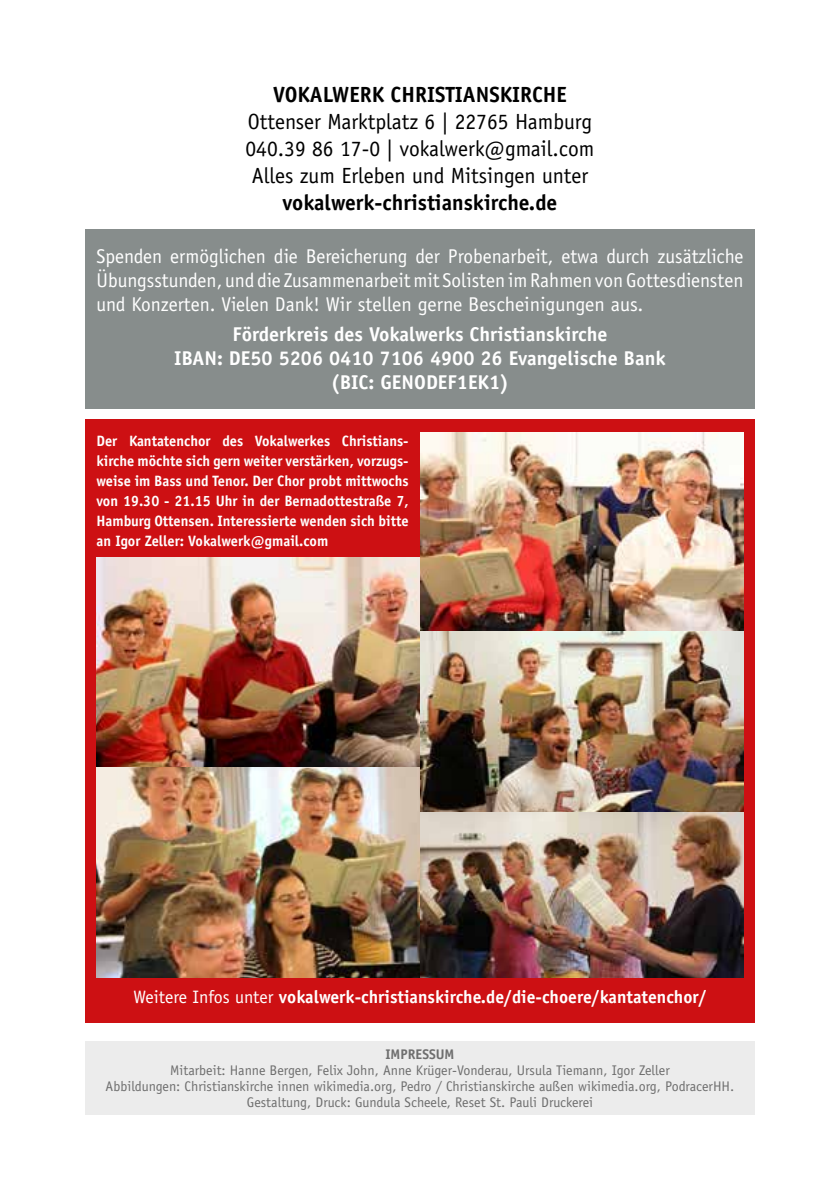
<style>
.page{position:relative;width:840px;height:1191px;background:#fff}
.page>*{position:absolute;margin:0;border:0;box-sizing:border-box;transform-origin:0 0}
.t1{font:22px/27px "Officina Sans";color:#000;text-align:justify}
.t2{font:700 22px "Officina Sans";color:#000}
.t3{font:20px/24px "Officina Sans";color:#fff;text-align:justify}
.t4{font:700 20px/24px "Officina Sans";color:#fff;text-align:center}
.t5{font:700 18px "Officina Sans";color:#fff}
.t6{font:700 15px/20px "Officina Sans";color:#fff;text-align:justify;scale:.96 1}
.t7{font:14px/16px "Officina Sans";color:#6e6e6e;text-align:center}
.t8{font:700 14px "Officina Sans";color:#6e6e6e}
.s1{font-weight:400}
</style>
<div class="page">
<div style="left:85px;top:229px;width:669px;height:179px;background:#878d8c"></div>
<div style="left:85px;top:1040px;width:669px;height:74px;background:#ececec"></div>
<div style="left:85px;top:420px;width:669px;height:602px;background:#cd1013"></div>
<img style="left:420px;top:433px;width:323px;height:544px">
<img style="left:96px;top:557px;width:324px;height:420px">
<h1 class="t2" style="left:273px;top:81px;width:295px">VOKALWERK CHRISTIANSKIRCHE</h1>
<h1 class="t1" style="left:245px;top:108px;width:350px">Ottenser Marktplatz 6 | 22765 Hamburg 040.39 86 17-0 | vokalwerk@gmail.com Alles zum Erleben und Mitsingen unter</h1>
<h1 class="t2" style="left:282px;top:189px;width:276px">vokalwerk-christianskirche.de</h1>
<h2 class="t3" style="left:96px;top:244px;width:648px">Spenden ermöglichen die Bereicherung der Probenarbeit, etwa durch zusätzliche Übungsstunden, und die Zusammenarbeit mit Solisten im Rahmen von Gottesdiensten und Konzerten. Vielen Dank! Wir stellen gerne Bescheinigungen aus.</h2>
<h2 class="t4" style="left:174px;top:322px;width:493px">Förderkreis des Vokalwerks Christianskirche<br>IBAN: DE50 5206 0410 7106 4900 26 Evangelische Bank (BIC: GENODEF1EK1)</h2>
<p class="t6" style="left:96px;top:431px;width:326px">Der Kantatenchor des Vokalwerkes Christians&shy;kirche möchte sich gern weiter verstärken, vorzugs&shy;weise im Bass und Tenor. Der Chor probt mittwochs von 19.30 - 21.15 Uhr in der Bernadottestraße 7, Hamburg Ottensen. Interessierte wenden sich bitte an Igor Zeller: Vokalwerk@gmail.com</p>
<p class="t5" style="left:133px;top:985px;width:574px"><span class="s1">Weitere Infos unter</span> vokalwerk-christianskirche.de/die-choere/kantatenchor/</p>
<p class="t8" style="left:385px;top:1045px;width:70px">IMPRESSUM</p>
<p class="t7" style="left:106px;top:1062px;width:629px">Mitarbeit: Hanne Bergen, Felix John, Anne Krüger-Vonderau, Ursula Tiemann, Igor Zeller<br>Abbildungen: Christianskirche innen wikimedia.org, Pedro / Christianskirche außen wikimedia.org, PodracerHH.<br>Gestaltung, Druck: Gundula Scheele, Reset St. Pauli Druckerei</p>
</div>
